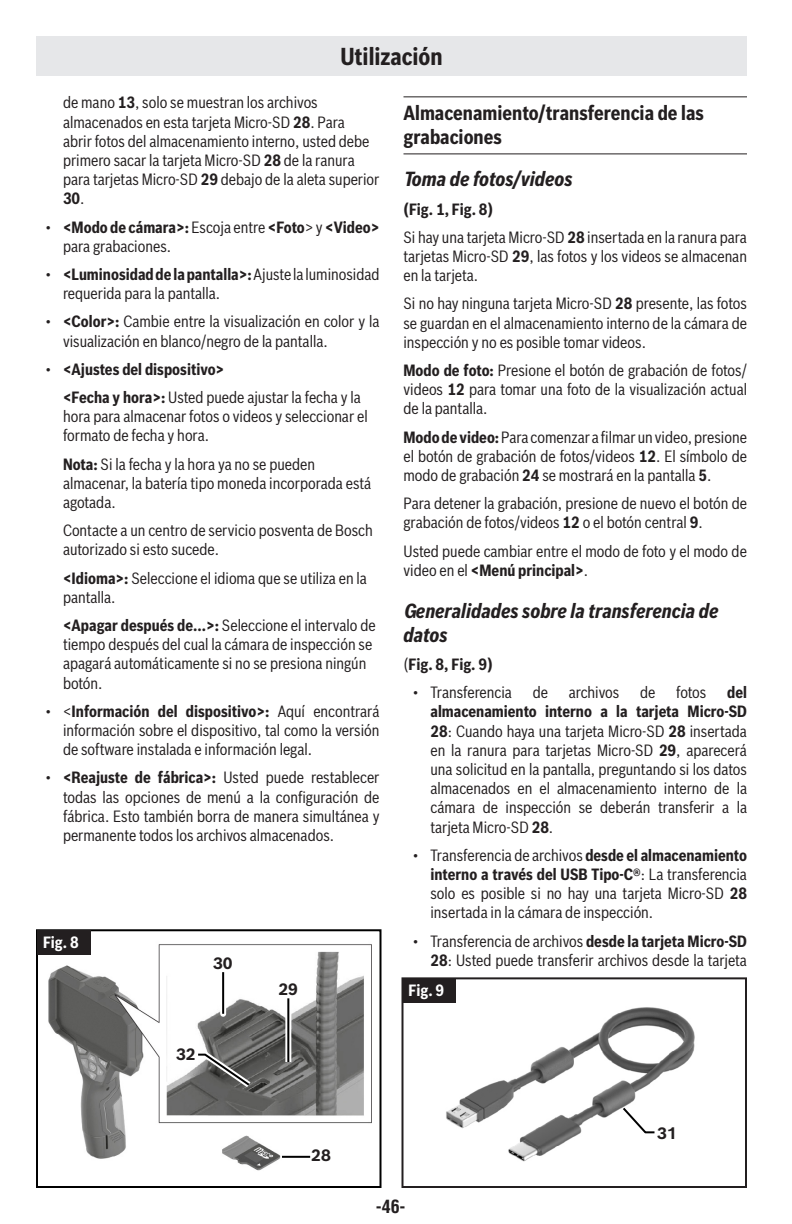
<style>
.page{position:relative;width:792px;height:1224px;background:#fff}
.page>*{position:absolute;margin:0;border:0;box-sizing:border-box;transform-origin:0 0}
.Chapter_Heading__no{font:700 24px "Bosch Sans Cond";color:#231f20}
.Subsection_heading_S{font:italic 700 20px/24px "Bosch Sans Cond";color:#231f20}
.Section_Heading__TOC{font:700 20px/24px "Bosch Sans Cond";color:#231f20}
.t1{font:700 condensed 18px "Helvetica LT Std";color:#231f20}
.note_in_a_step_FR-SP{font:16px/19.2px "Bosch Sans Cond";color:#231f20}
.body_text_FR-SP{font:16px/19.2px "Bosch Sans Cond";color:#231f20;text-align:justify}
.body_text_FR-SP-2{font:700 16px "Bosch Sans Cond";color:#231f20}
.figure_label{font:700 16px "Bosch Sans";color:#231f20}
.t2{font:700 16px "Bosch Sans Cond";letter-spacing:-.005em;color:#fff}
.s1{font-weight:700}
.s2{font-weight:400}
</style>
<div class="page">
<hr style="left:404px;top:96px;width:343px;height:1px;background:#231f20">
<hr style="left:404px;top:153px;width:343px;height:1px;background:#231f20">
<div style="left:36px;top:36px;width:711px;height:39px;background:#e6e7e9"></div>
<img style="left:39px;top:932px;width:333px;height:239px">
<div style="left:36px;top:929px;width:346px;height:259px;border:2px solid #000"></div>
<svg style="left:220px;top:972px;width:6px;height:42px"></svg>
<hr style="left:222px;top:972px;width:2px;height:42px;background:#000">
<hr style="left:282px;top:1156px;width:28px;height:2px;background:#000">
<svg style="left:285px;top:998px;width:6px;height:64px"></svg>
<hr style="left:287px;top:998px;width:2px;height:64px;background:#000">
<svg style="left:192px;top:1049px;width:65px;height:44px;background:#727271"></svg>
<div style="left:37px;top:930px;width:53px;height:24px;background:#231f20"></div>
<img style="left:405px;top:1002px;width:290px;height:160px">
<div style="left:402px;top:977px;width:345px;height:211px;border:2px solid #231f20"></div>
<svg style="left:621px;top:1106px;width:35px;height:28px"></svg>
<div style="left:402px;top:978px;width:54px;height:24px;background:#231f20"></div>
<p class="Chapter_Heading__no" style="left:340px;top:38px;width:104px">Utilización</p>
<p class="note_in_a_step_FR-SP" style="left:63px;top:92px;width:318px">de mano <span class="s1">13</span>, solo se muestran los archivos almacenados en esta tarjeta Micro-SD <span class="s1">28</span>. Para<br>abrir fotos del almacenamiento interno, usted debe primero sacar la tarjeta Micro-SD <span class="s1">28</span> de la ranura para tarjetas Micro-SD <span class="s1">29</span> debajo de la aleta superior <span class="s1">30</span>.</p>
<p class="note_in_a_step_FR-SP" style="left:63px;top:216px;width:318px;text-indent:-18px">• <span class="s1">&lt;Modo de cámara&gt;:</span> Escoja entre <span class="s1">&lt;Foto</span>&gt; y <span class="s1">&lt;Video&gt; </span>para grabaciones.</p>
<p class="note_in_a_step_FR-SP" style="left:63px;top:263px;width:318px;text-indent:-18px">• <span class="s1">&lt;Luminosidad de la pantalla&gt;:</span> Ajuste la luminosidad requerida para la pantalla.</p>
<p class="note_in_a_step_FR-SP" style="left:63px;top:311px;width:318px;text-indent:-18px">• <span class="s1">&lt;Color&gt;:</span> Cambie entre la visualización en color y la visualización en blanco/negro de la pantalla.</p>
<p class="body_text_FR-SP-2" style="left:45px;top:357px;width:181px"><span class="s2">•</span> &lt;Ajustes del dispositivo&gt;</p>
<p class="note_in_a_step_FR-SP" style="left:63px;top:386px;width:306px"><span class="s1">&lt;Fecha y hora&gt;:</span> Usted puede ajustar la fecha y la hora para almacenar fotos o videos y seleccionar el formato de fecha y hora.</p>
<p class="note_in_a_step_FR-SP" style="left:63px;top:453px;width:310px"><span class="s1">Nota:</span> Si la fecha y la hora ya no se pueden almacenar, la batería tipo moneda incorporada está agotada.</p>
<p class="note_in_a_step_FR-SP" style="left:63px;top:520px;width:311px">Contacte a un centro de servicio posventa de Bosch autorizado si esto sucede.</p>
<p class="note_in_a_step_FR-SP" style="left:63px;top:567px;width:305px"><span class="s1">&lt;Idioma&gt;:</span> Seleccione el idioma que se utiliza en la pantalla.</p>
<p class="note_in_a_step_FR-SP" style="left:63px;top:614px;width:314px"><span class="s1">&lt;Apagar después de…&gt;:</span> Seleccione el intervalo de tiempo después del cual la cámara de inspección se apagará automáticamente si no se presiona ningún botón.</p>
<p class="note_in_a_step_FR-SP" style="left:63px;top:700px;width:318px;text-align:justify;text-indent:-18px">• &lt;<span class="s1">Información del dispositivo&gt;:</span> Aquí encontrará información sobre el dispositivo, tal como la versión de software instalada e información legal.</p>
<p class="note_in_a_step_FR-SP" style="left:63px;top:767px;width:318px;text-align:justify;text-indent:-18px">• <span class="s1">&lt;Reajuste de fábrica&gt;:</span> Usted puede restablecer todas las opciones de menú a la configuración de fábrica. Esto también borra de manera simultánea y permanente todos los archivos almacenados.</p>
<p class="t2" style="left:43px;top:931px;width:37px">Fig. 8</p>
<p class="figure_label" style="left:213px;top:950px;width:21px">30</p>
<p class="figure_label" style="left:176px;top:1041px;width:21px">32</p>
<p class="figure_label" style="left:278px;top:976px;width:21px">29</p>
<p class="Section_Heading__TOC" style="left:404px;top:100px;width:302px">Almacenamiento/transferencia de las grabaciones</p>
<p class="Subsection_heading_S" style="left:404px;top:166px;width:171px">Toma de fotos/videos</p>
<p class="body_text_FR-SP-2" style="left:404px;top:197px;width:91px">(Fig. 1, Fig. 8)</p>
<p class="body_text_FR-SP" style="left:404px;top:226px;width:345px">Si hay una tarjeta Micro-SD <span class="s1">28</span> insertada en la ranura para tarjetas Micro-SD <span class="s1">29</span>, las fotos y los videos se almacenan en la tarjeta.</p>
<p class="body_text_FR-SP" style="left:404px;top:293px;width:345px">Si no hay ninguna tarjeta Micro-SD <span class="s1">28</span> presente, las fotos se guardan en el almacenamiento interno de la cámara de inspección y no es posible tomar videos.</p>
<p class="body_text_FR-SP" style="left:404px;top:359px;width:345px"><span class="s1">Modo de foto:</span> Presione el botón de grabación de fotos/ videos <span class="s1">12</span> para tomar una foto de la visualización actual de la pantalla.</p>
<p class="body_text_FR-SP" style="left:404px;top:426px;width:345px"><span class="s1">Modo de video:</span> Para comenzar a filmar un video, presione el botón de grabación de fotos/videos <span class="s1">12</span>. El símbolo de modo de grabación <span class="s1">24</span> se mostrará en la pantalla <span class="s1">5</span>.</p>
<p class="body_text_FR-SP" style="left:404px;top:493px;width:345px">Para detener la grabación, presione de nuevo el botón de grabación de fotos/videos <span class="s1">12</span> o el botón central <span class="s1">9</span>.</p>
<p class="body_text_FR-SP" style="left:404px;top:540px;width:345px">Usted puede cambiar entre el modo de foto y el modo de video en el <span class="s1">&lt;Menú principal&gt;</span>.</p>
<p class="Subsection_heading_S" style="left:404px;top:597px;width:317px">Generalidades sobre la transferencia de datos</p>
<p class="body_text_FR-SP-2" style="left:404px;top:652px;width:91px"><span class="s2">(</span>Fig. 8, Fig. 9)</p>
<p class="note_in_a_step_FR-SP" style="left:412px;top:682px;width:101px">• Transferencia</p>
<p class="note_in_a_step_FR-SP" style="left:533px;top:682px;width:17px">de</p>
<p class="note_in_a_step_FR-SP" style="left:569px;top:682px;width:52px">archivos</p>
<p class="note_in_a_step_FR-SP" style="left:640px;top:682px;width:17px">de</p>
<p class="note_in_a_step_FR-SP" style="left:676px;top:682px;width:32px">fotos</p>
<p class="note_in_a_step_FR-SP" style="left:430px;top:682px;width:318px;text-align:justify;text-indent:297px"><span class="s1">del almacenamiento interno a la tarjeta Micro-SD 28</span>: Cuando haya una tarjeta Micro-SD <span class="s1">28</span> insertada en la ranura para tarjetas Micro-SD <span class="s1">29</span>, aparecerá una solicitud en la pantalla, preguntando si los datos almacenados en el almacenamiento interno de la cámara de inspección se deberán transferir a la tarjeta Micro-SD <span class="s1">28</span>.</p>
<p class="note_in_a_step_FR-SP" style="left:430px;top:844px;width:318px;text-align:justify;text-indent:-18px">• Transferencia de archivos <span class="s1">desde el almacenamiento interno a través del USB Tipo‑C®</span>: La transferencia solo es posible si no hay una tarjeta Micro-SD <span class="s1">28 </span>insertada in la cámara de inspección.</p>
<p class="note_in_a_step_FR-SP" style="left:412px;top:930px;width:336px;text-align:right">• Transferencia de archivos <span class="s1">desde la tarjeta Micro-SD<br>28</span>: Usted puede transferir archivos desde la tarjeta</p>
<p class="t2" style="left:409px;top:979px;width:37px">Fig. 9</p>
<p class="figure_label" style="left:311px;top:1142px;width:21px">28</p>
<p class="figure_label" style="left:657px;top:1119px;width:21px">31</p>
<p class="t1" style="left:376px;top:1195px;width:31px">-46-</p>
</div>
